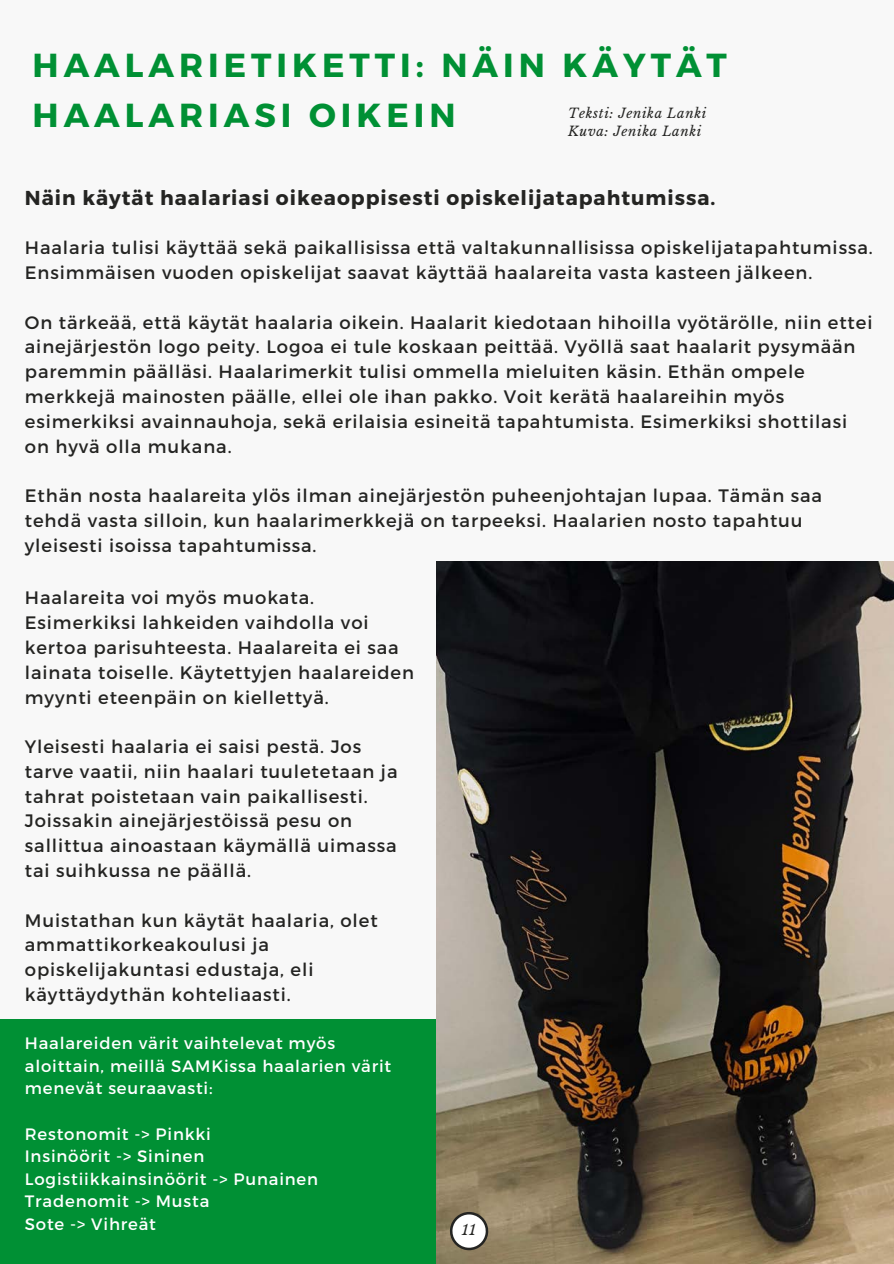
<style>
.page{position:relative;width:894px;height:1264px;background:#fff}
.page>*{position:absolute;margin:0;border:0;box-sizing:border-box;transform-origin:0 0}
.t1{font:700 33.3px/49.5px "Montserrat";letter-spacing:.15em;color:#009034}
.t2{font:700 20.1px "Montserrat";letter-spacing:.05em;color:#242422}
.t3{font:18px/24.8px "Montserrat";letter-spacing:.05em;color:#242422}
.t4{font:16.5px/22.5px "Montserrat";letter-spacing:.05em;color:#fff}
.t5{font:italic 14.1px "Libre Baskerville";color:#242422}
.t6{font:italic 13.2px/18px "Libre Baskerville";letter-spacing:.05em;color:#242422}
</style>
<div class="page">
<div style="left:0;top:0;width:893px;height:1263px;background:#f8f8f8"></div>
<div style="left:0;top:1019px;width:893px;height:244px;background:#009034"></div>
<img style="left:436px;top:562px;width:457px;height:701px">
<svg style="left:450px;top:1211px;width:38px;height:39px"></svg>
<h1 class="t1" style="left:33px;top:39px;width:695px">HAALARIETIKETTI: NÄIN KÄYTÄT<br>HAALARIASI OIKEIN</h1>
<p class="t6" style="left:568px;top:105px;width:140px">Teksti: Jenika Lanki<br>Kuva: Jenika Lanki</p>
<p class="t2" style="left:25px;top:184px;width:692px">Näin käytät haalariasi oikeaoppisesti opiskelijatapahtumissa.</p>
<p class="t3" style="left:25px;top:235px;width:849px">Haalaria tulisi käyttää sekä paikallisissa että valtakunnallisissa opiskelijatapahtumissa.<br>Ensimmäisen vuoden opiskelijat saavat käyttää haalareita vasta kasteen jälkeen.</p>
<p class="t3" style="left:25px;top:309px;width:848px">On tärkeää, että käytät haalaria oikein. Haalarit kiedotaan hihoilla vyötärölle, niin ettei ainejärjestön logo peity. Logoa ei tule koskaan peittää. Vyöllä saat haalarit pysymään paremmin päälläsi. Haalarimerkit tulisi ommella mieluiten käsin. Ethän ompele merkkejä mainosten päälle, ellei ole ihan pakko. Voit kerätä haalareihin myös esimerkiksi avainnauhoja, sekä erilaisia esineitä tapahtumista. Esimerkiksi shottilasi on hyvä olla mukana.</p>
<p class="t3" style="left:25px;top:482px;width:798px">Ethän nosta haalareita ylös ilman ainejärjestön puheenjohtajan lupaa. Tämän saa tehdä vasta silloin, kun haalarimerkkejä on tarpeeksi. Haalarien nosto tapahtuu yleisesti isoissa tapahtumissa.</p>
<p class="t3" style="left:25px;top:584px;width:390px">Haalareita voi myös muokata.<br>Esimerkiksi lahkeiden vaihdolla voi kertoa parisuhteesta. Haalareita ei saa lainata toiselle. Käytettyjen haalareiden myynti eteenpäin on kiellettyä.</p>
<p class="t3" style="left:25px;top:733px;width:374px">Yleisesti haalaria ei saisi pestä. Jos tarve vaatii, niin haalari tuuletetaan ja tahrat poistetaan vain paikallisesti.<br>Joissakin ainejärjestöissä pesu on sallittua ainoastaan käymällä uimassa tai suihkussa ne päällä.</p>
<p class="t3" style="left:25px;top:906px;width:354px">Muistathan kun käytät haalaria, olet ammattikorkeakoulusi ja opiskelijakuntasi edustaja, eli käyttäydythän kohteliaasti.</p>
<p class="t4" style="left:25px;top:1031px;width:368px">Haalareiden värit vaihtelevat myös aloittain, meillä SAMKissa haalarien värit menevät seuraavasti:</p>
<p class="t4" style="left:25px;top:1121px;width:295px">Restonomit -&gt; Pinkki<br>Insinöörit -&gt; Sininen<br>Logistiikkainsinöörit -&gt; Punainen<br>Tradenomit -&gt; Musta<br>Sote -&gt; Vihreät</p>
<p class="t5" style="left:462px;top:1221px;width:16px">11</p>
</div>
